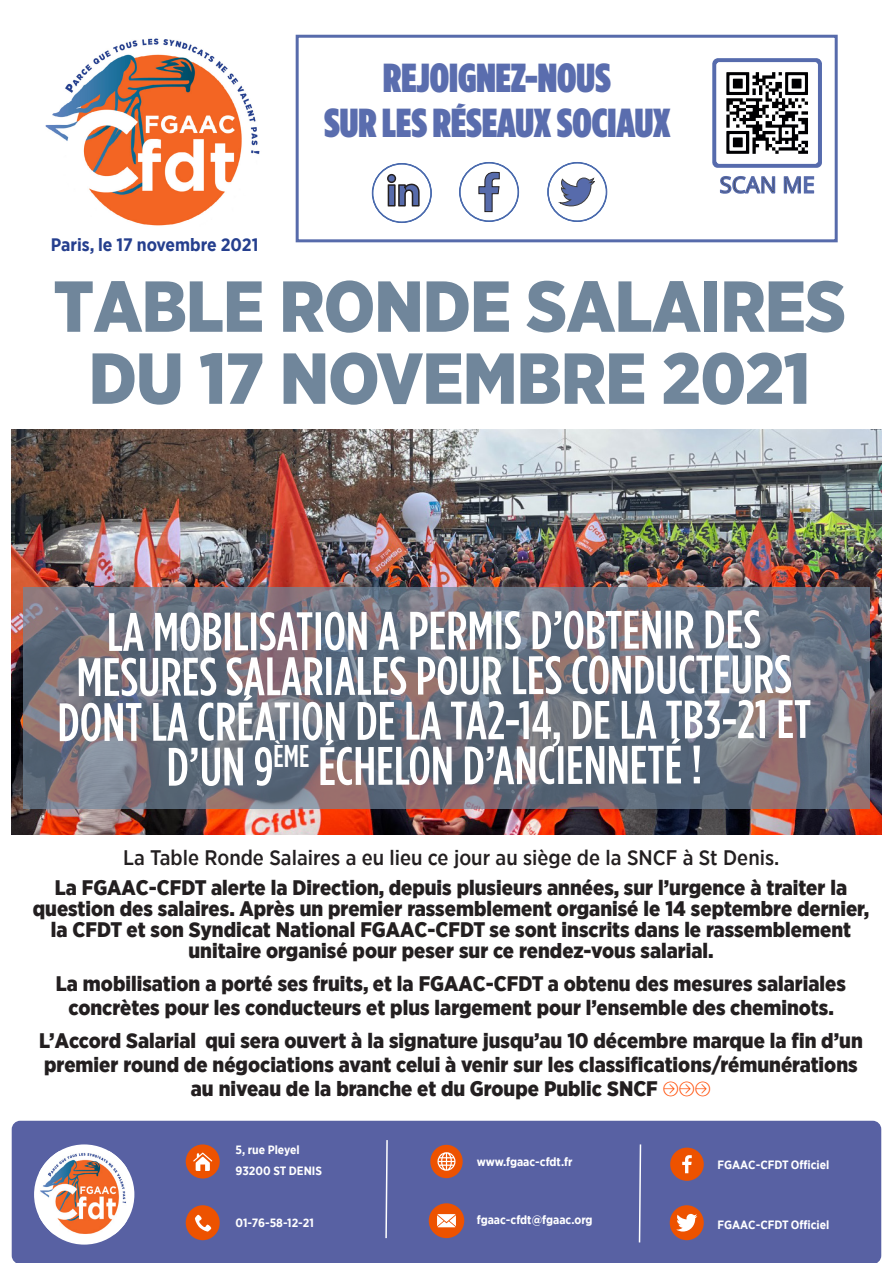
<style>
.page{position:relative;width:893px;height:1263px;background:#fff}
.page>*{position:absolute;margin:0;border:0;box-sizing:border-box;transform-origin:0 0}
.t1{font:900 72px/72px "Gotham Narrow";letter-spacing:-.01em;color:#70869b;text-align:center}
.t2{font:500 54px/45px "Gotham Condensed";letter-spacing:-.005em;color:#fff;text-align:center}
.CHAPEAU{font:900 40.5px "Gotham Condensed";color:#5a6dae}
.CHAPEAU-2{font:900 21px/21px "Gotham Narrow";color:#231f20;text-align:center}
.CHAPEAU-3{font:500 21px "Gotham Narrow";color:#231f20}
.t3{font:700 18px "Gotham Narrow";color:#253f8e}
.t4{font:700 12px "Gotham Narrow";color:#fff}
</style>
<div class="page">
<img style="left:12px;top:429px;width:869px;height:405px">
<img style="left:45px;top:38px;width:215px;height:188px">
<div style="left:12px;top:1121px;width:869px;height:142px;background:#5861a3"></div>
<div style="left:34px;top:1144px;width:100px;height:100px;background:#fff;border-radius:50%"></div>
<img style="left:39px;top:1151px;width:88px;height:83px">
<svg style="left:638px;top:1143px;width:4px;height:101px"></svg>
<svg style="left:385px;top:1138px;width:4px;height:101px"></svg>
<div style="left:670px;top:1205px;width:34px;height:35px;background:#ed5200;border-radius:50%"></div>
<svg style="left:676px;top:1214px;width:21px;height:17px"></svg>
<div style="left:186px;top:1144px;width:34px;height:34px;background:#ed5200;border-radius:50%"></div>
<svg style="left:193px;top:1152px;width:19px;height:19px"></svg>
<div style="left:186px;top:1205px;width:34px;height:35px;background:#ed5200;border-radius:50%"></div>
<svg style="left:195px;top:1215px;width:16px;height:16px"></svg>
<div style="left:670px;top:1147px;width:34px;height:34px;background:#ed5200;border-radius:50%"></div>
<svg style="left:682px;top:1155px;width:10px;height:18px"></svg>
<div style="left:429px;top:1203px;width:35px;height:35px;background:#ed5200;border-radius:50%"></div>
<svg style="left:437px;top:1214px;width:19px;height:13px"></svg>
<div style="left:430px;top:1145px;width:33px;height:33px;background:#ed5200;border-radius:50%"></div>
<svg style="left:437px;top:1152px;width:18px;height:19px"></svg>
<svg style="left:23px;top:587px;width:846px;height:222px;background:#6b6f7c"></svg>
<div style="left:296px;top:35px;width:542px;height:207px;background:#fff;border:3px solid #576bab"></div>
<svg style="left:712px;top:58px;width:110px;height:136px"></svg>
<svg style="left:478px;top:171px;width:22px;height:42px"></svg>
<div style="left:459px;top:162px;width:60px;height:60px;border:2px solid #1e58a7;border-radius:50%"></div>
<div style="left:459px;top:162px;width:60px;height:60px;border:1px solid #566bad;border-radius:50%"></div>
<svg style="left:558px;top:177px;width:37px;height:30px"></svg>
<div style="left:547px;top:162px;width:60px;height:60px;border:2px solid #1e58a7;border-radius:50%"></div>
<div style="left:547px;top:162px;width:60px;height:60px;border:1px solid #566bad;border-radius:50%"></div>
<svg style="left:387px;top:182px;width:33px;height:25px"></svg>
<div style="left:388px;top:175px;width:7px;height:7px;background:#576bab;border-radius:50%"></div>
<div style="left:387px;top:174px;width:9px;height:9px;border:2px solid #231f20;border-radius:50%"></div>
<div style="left:372px;top:163px;width:60px;height:60px;border:2px solid #1e58a7;border-radius:50%"></div>
<div style="left:372px;top:163px;width:60px;height:60px;border:1px solid #566bad;border-radius:50%"></div>
<p class="t3" style="left:51px;top:233px;width:209px">Paris, le 17 novembre 2021</p>
<p class="CHAPEAU" style="left:383px;top:53px;width:229px">REJOIGNEZ-NOUS</p>
<p class="CHAPEAU" style="left:324px;top:98px;width:348px">SUR LES RÉSEAUX SOCIAUX</p>
<p class="t1" style="left:53px;top:270px;width:794px">TABLE RONDE SALAIRES<br>DU 17 NOVEMBRE 2021</p>
<p class="t2" style="left:58px;top:608px;width:755px">LA MOBILISATION A PERMIS D’OBTENIR DES MESURES SALARIALES POUR LES CONDUCTEURS DONT LA CRÉATION DE LA TA2-14, DE LA TB3-21 ET D’UN 9<sup>ÈME</sup> ÉCHELON D’ANCIENNETÉ !</p>
<p class="CHAPEAU-3" style="left:123px;top:844px;width:658px">La Table Ronde Salaires a eu lieu ce jour au siège de la SNCF à St Denis.</p>
<p class="CHAPEAU-2" style="left:33px;top:877px;width:838px">La FGAAC-CFDT alerte la Direction, depuis plusieurs années, sur l’urgence à traiter la question des salaires. Après un premier rassemblement organisé le 14 septembre dernier, la CFDT et son Syndicat National FGAAC-CFDT se sont inscrits dans le rassemblement unitaire organisé pour peser sur ce rendez-vous salarial.</p>
<p class="CHAPEAU-2" style="left:56px;top:971px;width:792px;line-height:24px">La mobilisation a porté ses fruits, et la FGAAC-CFDT a obtenu des mesures salariales concrètes pour les conducteurs et plus largement pour l’ensemble des cheminots.</p>
<p class="CHAPEAU-2" style="left:39px;top:1030px;width:825px">L’Accord Salarial qui sera ouvert à la signature jusqu’au 10 décembre marque la fin d’un</p>
<p class="CHAPEAU-2" style="left:44px;top:1054px;width:815px">premier round de négociations avant celui à venir sur les classifications/rémunérations</p>
<p class="CHAPEAU-2" style="left:191px;top:1078px;width:469px">au niveau de la branche et du Groupe Public SNCF</p>
<p class="t4" style="left:236px;top:1141px;width:66px">5, rue Pleyel</p>
<p class="t4" style="left:236px;top:1163px;width:88px">93200 ST DENIS</p>
<p class="t4" style="left:236px;top:1215px;width:80px">01-76-58-12-21</p>
<p class="t4" style="left:477px;top:1153px;width:97px">www.fgaac-cfdt.fr</p>
<p class="t4" style="left:477px;top:1212px;width:117px">fgaac-cfdt@fgaac.org</p>
<p class="t4" style="left:717px;top:1157px;width:113px">FGAAC-CFDT Officiel</p>
<p class="t4" style="left:717px;top:1217px;width:113px">FGAAC-CFDT Officiel</p>
</div>
